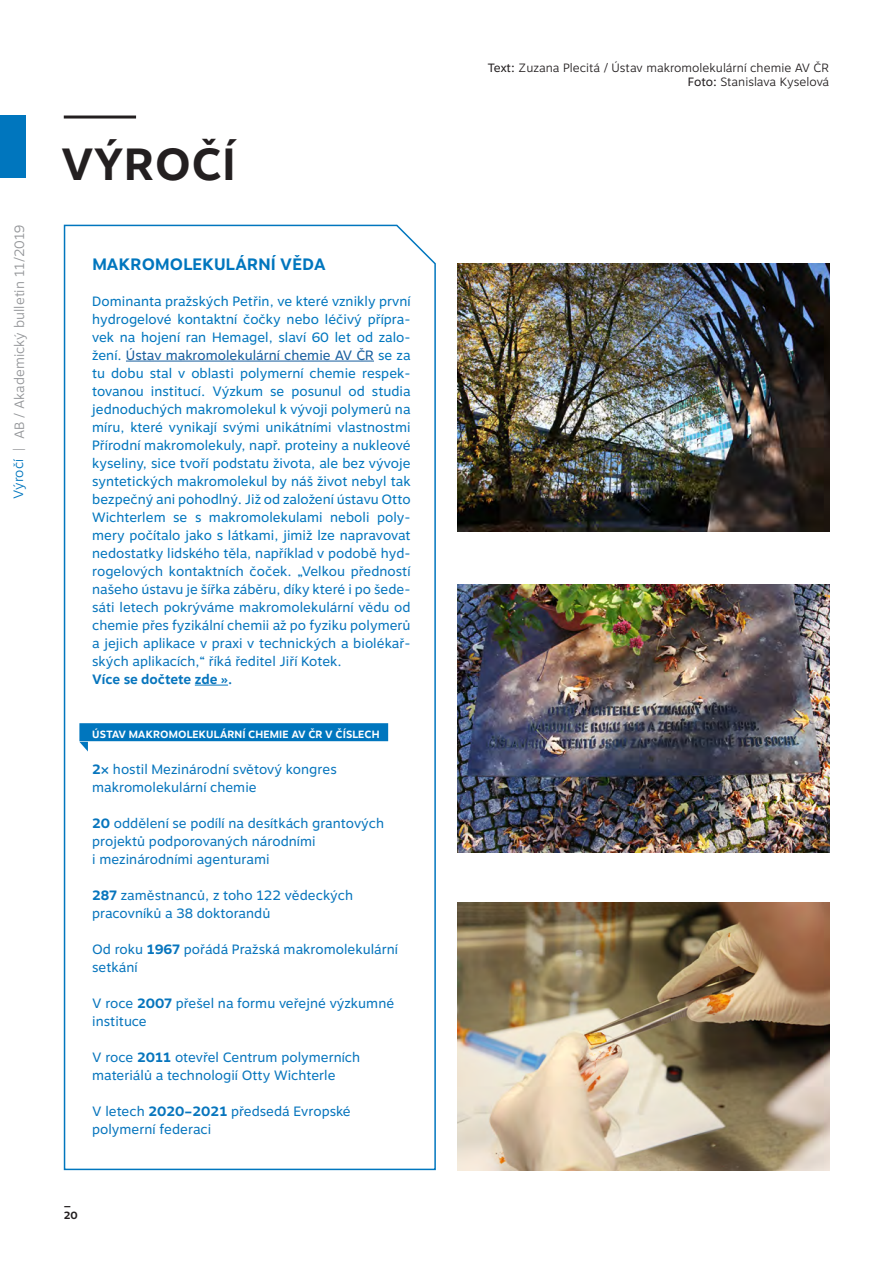
<style>
.page{position:relative;width:893px;height:1263px;background:#fff}
.page>*{position:absolute;margin:0;border:0;box-sizing:border-box;transform-origin:0 0}
.t1{font:700 45px "Motiva Sans";letter-spacing:.01em;color:#231f20}
.Mezititulek{font:700 16.5px "Motiva Sans";letter-spacing:.01em;color:#0076be}
.Chleba{font:13.5px/18px "Motiva Sans";color:#0076be;text-align:justify}
.Chleba-2{font:13.5px/18px "Motiva Sans";color:#0775bd}
.t2{font:300 13.5px "Motiva Sans";color:#939598}
.Chleba-3{font:700 13.5px "Motiva Sans";color:#0775bd}
.t3{font:300 13.5px "Motiva Sans";color:#0076be}
.t4{font:300 12px "Motiva Sans";color:#231f20}
.REAGUJE_krátké_zpráv{font:700 10.5px "Motiva Sans";letter-spacing:.01em;color:#fff}
.t5{font:700 10.5px "Motiva Sans";color:#231f20}
.s1{color:#175d9e}
.s2{color:#0775bd}
.s3{font-weight:700}
.s4{font-weight:400}
</style>
<div class="page">
<svg style="left:63px;top:224px;width:373px;height:947px"></svg>
<div style="left:0;top:116px;width:26px;height:62px;background:#0076be"></div>
<img style="left:457px;top:264px;width:372px;height:268px">
<hr style="left:64px;top:116px;width:72px;height:3px;background:#231f20">
<hr style="left:126px;top:361px;width:248px;height:1px;background:#175d9e">
<hr style="left:195px;top:685px;width:33px;height:1px;background:#0775bd">
<div style="left:79px;top:723px;width:309px;height:18px;background:#0076be"></div>
<svg style="left:79px;top:742px;width:9px;height:9px"></svg>
<img style="left:457px;top:585px;width:372px;height:268px">
<img style="left:457px;top:903px;width:372px;height:268px">
<p class="t2" style="left:9px;top:450px;width:227px;rotate:-90deg">| AB / Akademický bulletin 11/2019</p>
<p class="t3" style="left:8px;top:499px;width:42px;rotate:-90deg">Výročí</p>
<p class="t1" style="left:61px;top:131px;width:176px">VÝROČÍ</p>
<p class="Mezititulek" style="left:92px;top:252px;width:235px">MAKROMOLEKULÁRNÍ VĚDA</p>
<p class="Chleba" style="left:92px;top:292px;width:320px">Dominanta pražských Petřin, ve které vznikly první hydrogelové kontaktní čočky nebo léčivý přípra&shy;vek na hojení ran Hemagel, slaví 60 let od zalo&shy;žení. <span class="s1">Ústav makromolekulární chemie AV ČR</span> se za tu dobu stal v oblasti polymerní chemie respek&shy;tovanou institucí. Výzkum se posunul od studia jednoduchých makromolekul k vývoji polymerů na míru, které vynikají svými unikátními vlastnostmi Přírodní makromolekuly, např. proteiny a nukleové kyseliny, sice tvoří podstatu života, ale bez vývoje syntetických makromolekul by náš život nebyl tak bezpečný ani pohodlný. Již od založení ústavu Otto Wichterlem se s makromolekulami neboli poly&shy;mery počítalo jako s látkami, jimiž lze napravovat ne<span class="s2">dostatky lidského těla, například v podobě hyd&shy;rogelových kontaktních čoček. „Velkou předností našeho ústavu je šířka záběru, díky které i po šede&shy;sáti letech pokrýváme makromolekulární vědu od chemie přes fyzikální chemii až po fyziku polymerů a jejich aplikace v praxi v technických a biolékař&shy;ských aplikacích,“ říká ředitel Jiří Kotek.</span></p>
<p class="Chleba-3" style="left:92px;top:669px;width:142px">Více se dočtete zde ».</p>
<p class="REAGUJE_krátké_zpráv" style="left:92px;top:727px;width:289px">ÚSTAV MAKROMOLEKULÁRNÍ CHEMIE AV ČR V ČÍSLECH</p>
<p class="Chleba-2" style="left:92px;top:760px;width:246px"><span class="s3">2×</span> hostil Mezinárodní světový kongres makromolekulární chemie</p>
<p class="Chleba-2" style="left:92px;top:814px;width:293px"><span class="s3">20</span> oddělení se podílí na desítkách grantových projektů podporovaných národními<br>i mezinárodními agenturami</p>
<p class="Chleba-2" style="left:92px;top:886px;width:263px"><span class="s3">287</span> zaměstnanců, z toho 122 vědeckých pracovníků a 38 doktorandů</p>
<p class="Chleba-2" style="left:92px;top:940px;width:307px">Od roku <span class="s3">1967</span> pořádá Pražská makromolekulární setkání</p>
<p class="Chleba-2" style="left:92px;top:994px;width:304px">V roce <span class="s3">2007</span> přešel na formu veřejné výzkumné instituce</p>
<p class="Chleba-2" style="left:92px;top:1048px;width:270px">V roce <span class="s3">2011</span> otevřel Centrum polymerních materiálů a technologií Otty Wichterle</p>
<p class="Chleba-2" style="left:92px;top:1102px;width:260px">V letech <span class="s3">2020–2021</span> předsedá Evropské polymerní federaci</p>
<p class="t5" style="left:64px;top:1194px;width:9px">_</p>
<p class="t5" style="left:64px;top:1207px;width:16px">20</p>
<p class="t4" style="left:487px;top:59px;width:343px"><span class="s4">Text:</span> Zuzana Plecitá / Ústav makromolekulární chemie AV ČR</p>
<p class="t4" style="left:688px;top:73px;width:143px"><span class="s4">Foto:</span> Stanislava Kyselová</p>
</div>
